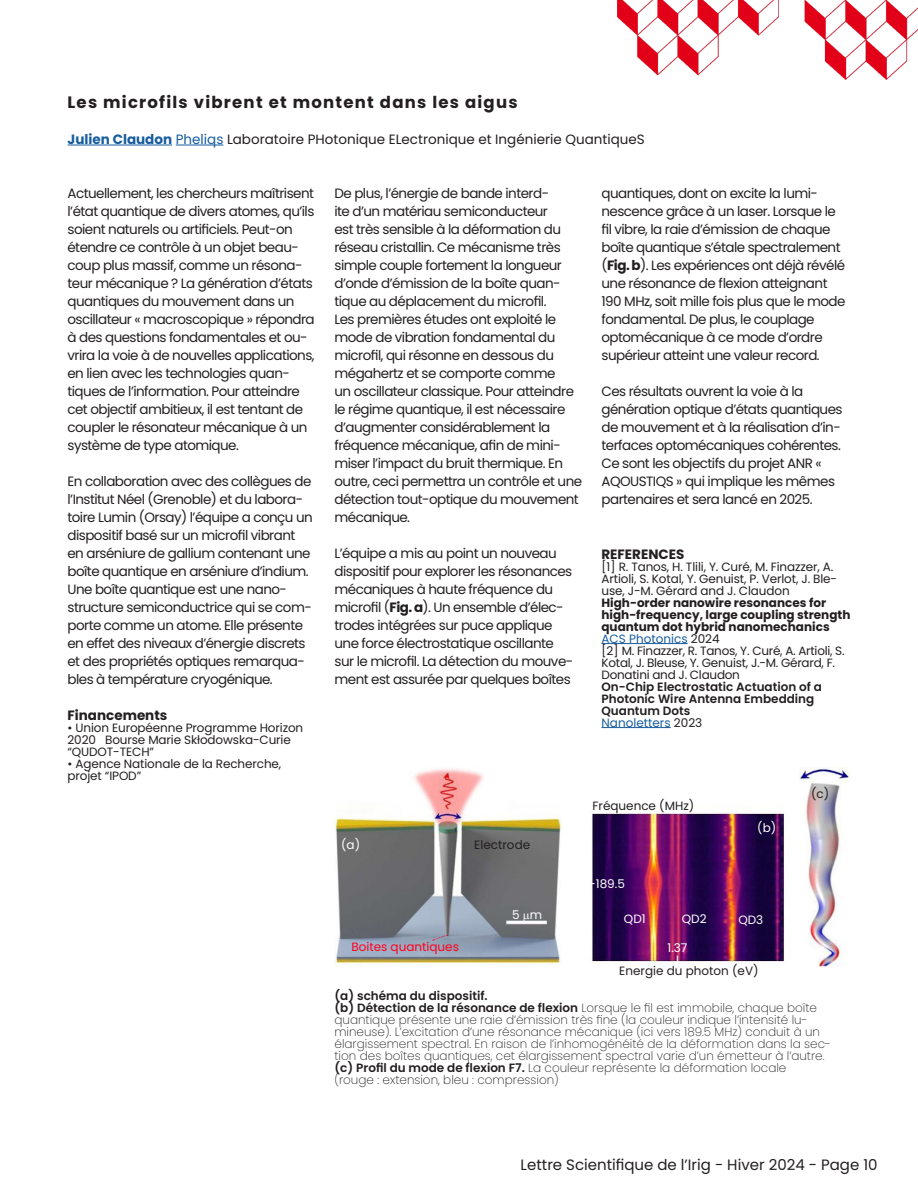
<style>
.page{position:relative;width:918px;height:1188px;background:#fff}
.page>*{position:absolute;margin:0;border:0;box-sizing:border-box;transform-origin:0 0}
.t1{font:700 16.5px "Poppins";letter-spacing:.075em;color:#231f20}
.t2{font:15px "Poppins";color:#231f20}
.t3{font:13.5px/18px "Poppins";letter-spacing:-.04em;color:#231f20}
.t4{font:13.5px "Poppins";color:#231f20}
.t5{font:700 13.5px "Poppins";color:#231f20}
.t6{font:12px/12px "Poppins";letter-spacing:-.01em;color:#231f20}
.t7{font:200 12px/12px "Poppins";color:#231f20}
.t8{font:600 12px/12px "Poppins";color:#231f20}
.t9{font:12px/12px "Poppins";color:#fff;text-align:center}
.t10{font:12px "Poppins";color:#ff001f}
.s1{font-weight:700;color:#175d9e}
.s2{color:#175d9e}
.s3{font-weight:700}
.s4{font-weight:400;color:#175d9e}
.s5{font-weight:400}
.s6{font-weight:600}
</style>
<div class="page">
<hr style="left:602px;top:643px;width:86px;height:1px;background:#175d9e">
<hr style="left:602px;top:727px;width:69px;height:1px;background:#175d9e">
<hr style="left:68px;top:145px;width:104px;height:1px;background:#175d9e">
<hr style="left:176px;top:145px;width:47px;height:1px;background:#175d9e">
<img style="left:617px;top:0;width:162px;height:76px">
<img style="left:804px;top:0;width:114px;height:80px">
<img style="left:334px;top:767px;width:516px;height:200px">
<svg style="left:433px;top:935px;width:15px;height:6px"></svg>
<svg style="left:524px;top:913px;width:6px;height:8px"></svg>
<p class="t1" style="left:68px;top:93px;width:452px">Les microfils vibrent et montent dans les aigus</p>
<p class="t4" style="left:68px;top:131px;width:579px"><span class="s1">Julien Claudon</span> <span class="s2">Pheliqs</span> Laboratoire PHotonique ELectronique et Ingénierie QuantiqueS</p>
<p class="t3" style="left:68px;top:184px;width:249px">Actuellement, les chercheurs maîtrisent l’état quantique de divers atomes, qu’ils soient naturels ou artificiels. Peut-on étendre ce contrôle à un objet beau&shy;coup plus massif, comme un résona&shy;teur mécanique ? La génération d’états quantiques du mouvement dans un oscillateur « macroscopique » répondra à des questions fondamentales et ou&shy;vrira la voie à de nouvelles applications, en lien avec les technologies quan&shy;tiques de l’information. Pour atteindre cet objectif ambitieux, il est tentant de coupler le résonateur mécanique à un système de type atomique.</p>
<p class="t3" style="left:68px;top:472px;width:247px">En collaboration avec des collègues de l’Institut Néel (Grenoble) et du labora&shy;toire Lumin (Orsay) l’équipe a conçu un dispositif basé sur un microfil vibrant en arséniure de gallium contenant une boîte quantique en arséniure d’indium.<br>Une boîte quantique est une nano&shy;structure semiconductrice qui se com&shy;porte comme un atome. Elle présente en effet des niveaux d’énergie discrets et des propriétés optiques remarqua&shy;bles à température cryogénique.</p>
<p class="t5" style="left:68px;top:707px;width:101px">Financements</p>
<p class="t6" style="left:68px;top:722px;width:237px">• Union Européenne Programme Horizon<br>2020 Bourse Marie Skłodowska-Curie “QUDOT-TECH”</p>
<p class="t6" style="left:68px;top:758px;width:215px">• Agence Nationale de la Recherche, projet “IPOD”</p>
<p class="t3" style="left:334px;top:184px;width:249px">De plus, l’énergie de bande interd-<br>ite d’un matériau semiconducteur<br>est très sensible à la déformation du réseau cristallin. Ce mécanisme très simple couple fortement la longueur d’onde d’émission de la boîte quan&shy;tique au déplacement du microfil.<br>Les premières études ont exploité le mode de vibration fondamental du microfil, qui résonne en dessous du mégahertz et se comporte comme<br>un oscillateur classique. Pour atteindre le régime quantique, il est nécessaire d’augmenter considérablement la fréquence mécanique, afin de mini&shy;miser l’impact du bruit thermique. En outre, ceci permettra un contrôle et une détection tout-optique du mouvement mécanique.</p>
<p class="t3" style="left:334px;top:544px;width:240px">L’équipe a mis au point un nouveau dispositif pour explorer les résonances mécaniques à haute fréquence du microfil (<span class="s3">Fig. a</span>). Un ensemble d’élec&shy;trodes intégrées sur puce applique une force électrostatique oscillante sur le microfil. La détection du mouve&shy;ment est assurée par quelques boîtes</p>
<p class="t3" style="left:602px;top:184px;width:245px">quantiques, dont on excite la lumi&shy;nescence grâce à un laser. Lorsque le fil vibre, la raie d’émission de chaque boîte quantique s’étale spectralement (<span class="s3">Fig. b</span>). Les expériences ont déjà révélé une résonance de flexion atteignant 190 MHz, soit mille fois plus que le mode fondamental. De plus, le couplage optomécanique à ce mode d’ordre supérieur atteint une valeur record.</p>
<p class="t3" style="left:602px;top:382px;width:243px">Ces résultats ouvrent la voie à la génération optique d’états quantiques de mouvement et à la réalisation d’in&shy;terfaces optomécaniques cohérentes.<br>Ce sont les objectifs du projet ANR « AQOUSTIQS » qui implique les mêmes partenaires et sera lancé en 2025.</p>
<p class="t5" style="left:602px;top:546px;width:84px">REFERENCES</p>
<p class="t6" style="left:602px;top:561px;width:237px">[1] R. Tanos, H. Tlili, Y. Curé, M. Finazzer, A.<br>Artioli, S. Kotal, Y. Genuist, P. Verlot, J. Ble&shy;use, J-M. Gérard and J. Claudon</p>
<p class="t6" style="left:602px;top:597px;width:250px"><span class="s3">High-order nanowire resonances for high-frequency, large coupling strength quantum dot hybrid nanomechanics </span><span class="s2">ACS Photonics</span> 2024<br>[2] M. Finazzer, R. Tanos, Y. Curé, A. Artioli, S.<br>Kotal, J. Bleuse, Y. Genuist, J.-M. Gérard, F.<br>Donatini and J. Claudon</p>
<p class="t8" style="left:602px;top:681px;width:222px">On-Chip Electrostatic Actuation of a<br>Photonic Wire Antenna Embedding<br>Quantum Dots<br><span class="s4">Nanoletters</span> <span class="s5">2023</span></p>
<p class="t9" style="left:341px;top:838px;width:21px">(a)</p>
<p class="t6" style="left:474px;top:838px;width:57px">Electrode</p>
<p class="t10" style="left:351px;top:940px;width:109px">Boites quantiques</p>
<p class="t9" style="left:512px;top:909px;width:32px">5 m</p>
<p class="t6" style="left:592px;top:799px;width:103px">Fréquence (MHz)</p>
<p class="t9" style="left:589px;top:878px;width:37px">-189.5</p>
<p class="t9" style="left:757px;top:821px;width:21px">(b)</p>
<p class="t9" style="left:624px;top:913px;width:23px">QD1</p>
<p class="t9" style="left:682px;top:913px;width:26px">QD2</p>
<p class="t9" style="left:738px;top:914px;width:27px">QD3</p>
<p class="t9" style="left:668px;top:942px;width:21px">1.37<br>I</p>
<p class="t6" style="left:619px;top:965px;width:141px">Energie du photon (eV)</p>
<p class="t6" style="left:811px;top:788px;width:20px">(c)</p>
<p class="t7" style="left:334px;top:990px;width:498px"><span class="s6">(a) schéma du dispositif.<br>(b) Détection de la résonance de flexion</span> Lorsque le fil est immobile, chaque boîte quantique présente une raie d’émission très fine (la couleur indique l’intensité lu&shy;mineuse). L’excitation d’une résonance mécanique (ici vers 189.5 MHz) conduit à un élargissement spectral. En raison de l’inhomogénéité de la déformation dans la sec&shy;tion des boîtes quantiques, cet élargissement spectral varie d’un émetteur à l’autre. <span class="s6">(c) Profil du mode de flexion F7.</span> La couleur représente la déformation locale<br>(rouge : extension, bleu : compression)</p>
<p class="t2" style="left:521px;top:1156px;width:358px">Lettre Scientifique de l’Irig - Hiver 2024 - Page 10</p>
</div>
